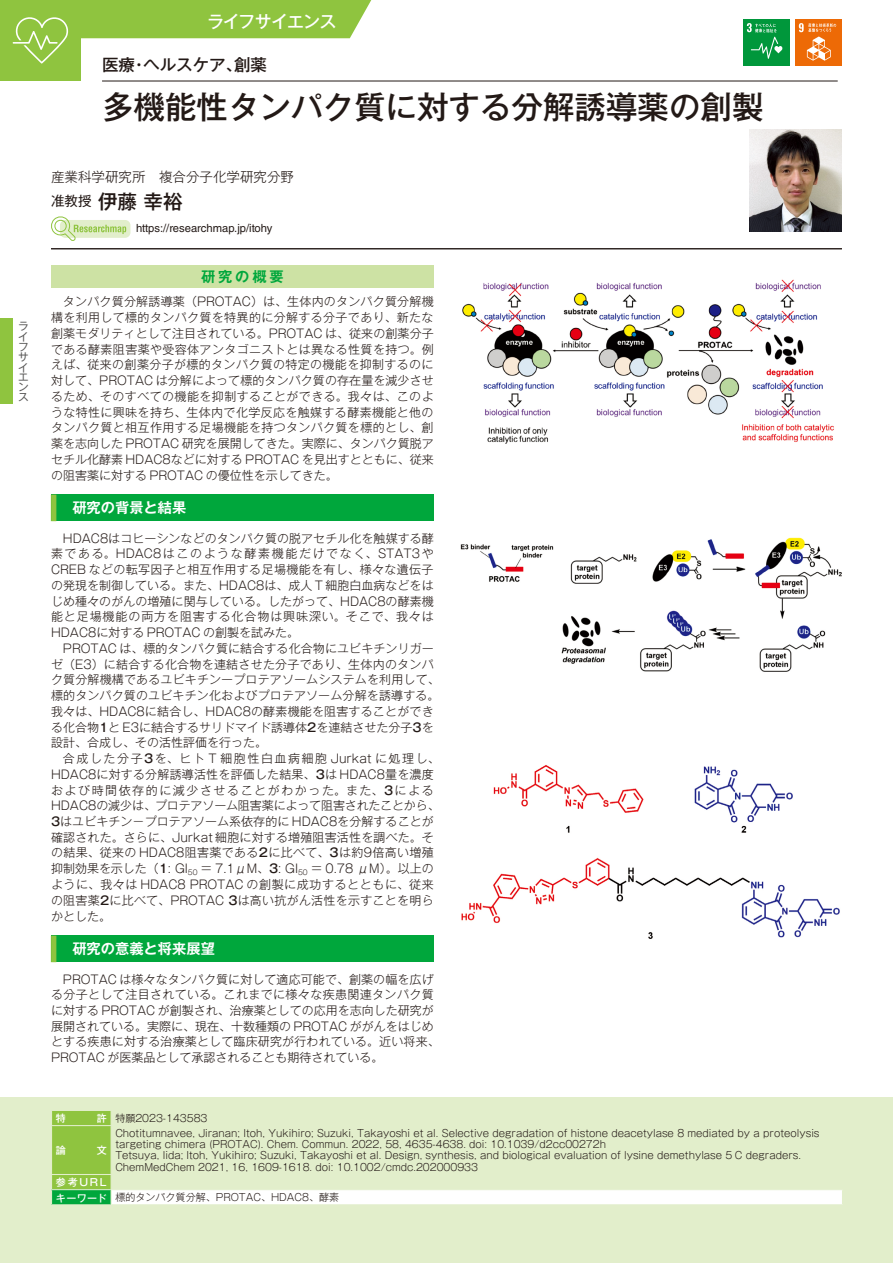
<style>
.page{position:relative;width:893px;height:1263px;background:#fff}
.page>*{position:absolute;margin:0;border:0;box-sizing:border-box;transform-origin:0 0}
.t1{font:500 31.5px "Gothic MB101 Pr 6";color:#231916}
.t2{font:500 19.5px "Gothic MB101 Pr 6";color:#231916}
.t3{font:500 16.95px "Gothic MB101 Pr 6";letter-spacing:-.055em;color:#fff}
.t4{font:500 16.5px "Gothic MB101 Pr 6";color:#231916}
.t5{font:700 14.25px "Gothic MB101 Pr 6 De";color:#fff}
.t6{font:700 14.25px "Gothic MB101 Pr 6 De";letter-spacing:.2em;color:#00a73c}
.t7{font:300 13.5px "Gothic MB101 Pr 6";color:#231916}
.t8{font:300 12px/15.8px "Gothic MB101 Pr 6";letter-spacing:.01em;color:#231916;text-align:justify}
.t9{font:300 12px "Gothic MB101 Pr 6";letter-spacing:.03em;color:#231916}
.t10{font:300 12px "Gothic MB101 Pr 6";letter-spacing:.13em;color:#231916}
.t11{font:300 12px "Gothic MB101 Pr 6";letter-spacing:-.015em;color:#231916}
.t12{font:300 12px "Gothic MB101 Pr 6";letter-spacing:.05em;color:#231916}
.t13{font:300 12px "Gothic MB101 Pr 6";letter-spacing:.135em;color:#231916}
.t14{font:300 12px "Gothic MB101 Pr 6";letter-spacing:.075em;color:#231916}
.t15{font:11.25px "Helvetica LT Std";color:#231916}
.t16{font:10.65px/10.2px "Gothic MB101 Pr 6";color:#595857;text-align:justify}
.t17{font:300 10.05px/11.2px "Gothic MB101 Pr 6";color:#231916}
.t18{font:500 10.05px "Gothic MB101 Pr 6";color:#fff}
.s1{font-weight:400;font-size:13.5px}
.s2{font-size:26.55px;color:#8fc43f}
.s3{font-weight:500}
.s4{font-weight:500;color:#fff}
</style>
<div class="page">
<hr style="left:51px;top:248px;width:791px;height:1px;background:#231916">
<div style="left:51px;top:266px;width:383px;height:22px;background:#cde2a4"></div>
<div style="left:51px;top:494px;width:383px;height:27px;background:#00a73c"></div>
<div style="left:51px;top:935px;width:383px;height:27px;background:#00a73c"></div>
<div style="left:0;top:1097px;width:893px;height:166px;background:#e2eecb"></div>
<div style="left:111px;top:1190px;width:731px;height:15px;background:#fff"></div>
<svg style="left:51px;top:1111px;width:61px;height:93px;background:#80c248"></svg>
<hr style="left:111px;top:1204px;width:732px;height:1px;background:#e2eecb">
<div style="left:743px;top:19px;width:47px;height:47px;background:#00973b"></div>
<svg style="left:747px;top:23px;width:35px;height:36px"></svg>
<div style="left:795px;top:19px;width:47px;height:47px;background:#ed6a06"></div>
<svg style="left:799px;top:23px;width:37px;height:38px"></svg>
<div style="left:60px;top:220px;width:70px;height:18px;background:#e2eecb;border-radius:5px"></div>
<svg style="left:51px;top:216px;width:75px;height:25px"></svg>
<img style="left:750px;top:130px;width:92px;height:102px">
<img style="left:462px;top:279px;width:372px;height:165px">
<img style="left:460px;top:537px;width:382px;height:135px">
<img style="left:461px;top:765px;width:379px;height:174px">
<div style="left:0;top:0;width:81px;height:81px;background:#8fc43f"></div>
<hr style="left:892px;top:0;width:1px;height:81px;background:#8fc43f">
<div style="left:81px;top:0;width:291px;height:38px;background:#8fc43f"></div>
<svg style="left:13px;top:17px;width:56px;height:47px"></svg>
<hr style="left:102px;top:81px;width:736px;height:1px;background:#231916">
<div style="left:0;top:319px;width:13px;height:85px;background:#8fc43f"></div>
<p class="t16" style="left:18px;top:320px;width:12px">ライフサイエンス</p>
<h3 class="t3" style="left:207px;top:7px;width:131px">ライフサイエンス</h3>
<p class="t4" style="left:102px;top:51px;width:166px">医療・ヘルスケア、創薬</p>
<p class="t1" style="left:102px;top:81px;width:663px">多機能性タンパク質に対する分解誘導薬の創製</p>
<p class="t7" style="left:51px;top:165px;width:244px">産業科学研究所　複合分子化学研究分野</p>
<p class="t2" style="left:51px;top:185px;width:133px"><span class="s1">准教授</span> 伊藤 幸裕</p>
<p class="t15" style="left:136px;top:222px;width:138px">https://researchmap.jp/itohy</p>
<p class="t6" style="left:201px;top:265px;width:84px">研究の概要</p>
<p class="t8" style="left:51px;top:293px;width:384px;text-indent:12px">タンパク質分解誘導薬（PROTAC）は、生体内のタンパク質分解機構を利用して標的タンパク質を特異的に分解する分子であり、新たな創薬モダリティとして注目されている。PROTAC は、従来の創薬分子である酵素阻害薬や受容体アンタゴニストとは異なる性質を持つ。例えば、従来の創薬分子が標的タンパク質の特定の機能を抑制するのに対して、PROTAC は分解によって標的タンパク質の存在量を減少させるため、そのすべての機能を抑制することができる。我々は、このような特性に興味を持ち、生体内で化学反応を触媒する酵素機能と他のタンパク質と相互作用する足場機能を持つタンパク質を標的とし、創薬を志向した PROTAC 研究を展開してきた。実際に、タンパク質脱アセチル化酵素 HDAC8などに対する PROTAC を見出すとともに、従来の阻害薬に対する PROTAC の優位性を示してきた。</p>
<p class="t5" style="left:51px;top:496px;width:137px"><span class="s2">▍</span> 研究の背景と結果</p>
<p class="t8" style="left:63px;top:529px;width:372px">HDAC8はコヒーシンなどのタンパク質の脱アセチル化を触媒する酵</p>
<p class="t13" style="left:51px;top:544px;width:384px">素である。HDAC8はこのような酵素機能だけでなく、STAT3や</p>
<p class="t9" style="left:51px;top:559px;width:384px">CREB などの転写因子と相互作用する足場機能を有し、様々な遺伝子</p>
<p class="t8" style="left:51px;top:576px;width:384px">の発現を制御している。また、HDAC8は、成人 T 細胞白血病などをは</p>
<p class="t8" style="left:51px;top:592px;width:384px">じめ種々のがんの増殖に関与している。したがって、HDAC8の酵素機</p>
<p class="t14" style="left:51px;top:607px;width:384px">能と足場機能の両方を阻害する化合物は興味深い。そこで、我々は</p>
<p class="t8" style="left:51px;top:624px;width:250px">HDAC8に対する PROTAC の創製を試みた。</p>
<p class="t8" style="left:63px;top:639px;width:372px">PROTAC は、標的タンパク質に結合する化合物にユビキチンリガー</p>
<p class="t8" style="left:51px;top:655px;width:384px">ゼ（E3）に結合する化合物を連結させた分子であり、生体内のタンパ</p>
<p class="t8" style="left:51px;top:671px;width:390px">ク質分解機構であるユビキチンープロテアソームシステムを利用して、</p>
<p class="t8" style="left:51px;top:686px;width:390px">標的タンパク質のユビキチン化およびプロテアソーム分解を誘導する。</p>
<p class="t8" style="left:51px;top:702px;width:384px">我々は、HDAC8に結合し、HDAC8の酵素機能を阻害することができ</p>
<p class="t8" style="left:51px;top:718px;width:384px">る化合物<span class="s3">1</span>と E3に結合するサリドマイド誘導体<span class="s3">2</span>を連結させた分子<span class="s3">3</span>を</p>
<p class="t8" style="left:51px;top:734px;width:218px">設計、合成し、その活性評価を行った。</p>
<p class="t10" style="left:63px;top:748px;width:378px">合成した分子<span class="s3">3</span>を、ヒト T 細胞性白血病細胞 Jurkat に処理し、</p>
<p class="t8" style="left:51px;top:765px;width:384px">HDAC8に対する分解誘導活性を評価した結果、<span class="s3">3</span>は HDAC8量を濃度</p>
<p class="t10" style="left:51px;top:780px;width:384px">および時間依存的に減少させることがわかった。また、<span class="s3">3</span>による</p>
<p class="t11" style="left:51px;top:796px;width:390px">HDAC8の減少は、プロテアソーム阻害薬によって阻害されたことから、</p>
<p class="t8" style="left:51px;top:812px;width:384px"><span class="s3">3</span>はユビキチン－プロテアソーム系依存的に HDAC8を分解することが</p>
<p class="t8" style="left:51px;top:828px;width:384px">確認された。さらに、Jurkat 細胞に対する増殖阻害活性を調べた。そ</p>
<p class="t9" style="left:51px;top:843px;width:384px">の結果、従来の HDAC8阻害薬である<span class="s3">2</span>に比べて、<span class="s3">3</span>は約9倍高い増殖</p>
<p class="t8" style="left:51px;top:860px;width:384px">抑制効果を示した（<span class="s3">1</span>: GI<sub>50</sub> = 7.1μM、<span class="s3">3</span>: GI<sub>50</sub> = 0.78 μM）。以上の</p>
<p class="t12" style="left:51px;top:874px;width:384px">ように、我々は HDAC8 PROTAC の創製に成功するとともに、従来</p>
<p class="t8" style="left:51px;top:891px;width:384px">の阻害薬<span class="s3">2</span>に比べて、PROTAC <span class="s3">3</span>は高い抗がん活性を示すことを明ら</p>
<p class="t8" style="left:51px;top:907px;width:61px">かとした。</p>
<p class="t5" style="left:51px;top:937px;width:165px"><span class="s2">▍</span> 研究の意義と将来展望</p>
<p class="t8" style="left:51px;top:970px;width:390px;text-align:left;text-indent:12px">PROTAC は様々なタンパク質に対して適応可能で、創薬の幅を広げる分子として注目されている。これまでに様々な疾患関連タンパク質に対する PROTAC が創製され、治療薬としての応用を志向した研究が展開されている。実際に、現在、十数種類の PROTAC ががんをはじめとする疾患に対する治療薬として臨床研究が行われている。近い将来、PROTAC が医薬品として承認されることも期待されている。</p>
<p class="t18" style="left:56px;top:1110px;width:12px">特</p>
<p class="t17" style="left:97px;top:1111px;width:112px"><span class="s4">許</span> 特願2023-143583</p>
<p class="t18" style="left:56px;top:1142px;width:12px">論</p>
<p class="t18" style="left:97px;top:1142px;width:12px">文</p>
<p class="t17" style="left:115px;top:1127px;width:706px">Chotitumnavee, Jiranan; Itoh, Yukihiro; Suzuki, Takayoshi et al. Selective degradation of histone deacetylase 8 mediated by a proteolysis targeting chimera (PROTAC). Chem. Commun. 2022, 58, 4635-4638. doi: 10.1039/d2cc00272h<br>Tetsuya, Iida; Itoh, Yukihiro; Suzuki, Takayoshi et al. Design, synthesis, and biological evaluation of lysine demethylase 5 C degraders.<br>ChemMedChem 2021, 16, 1609-1618. doi: 10.1002/cmdc.202000933</p>
<p class="t17" style="left:56px;top:1174px;width:285px;line-height:14.5px"><span class="s4">参考URL<br>キーワード</span> 標的タンパク質分解、PROTAC、HDAC8、酵素</p>
</div>
